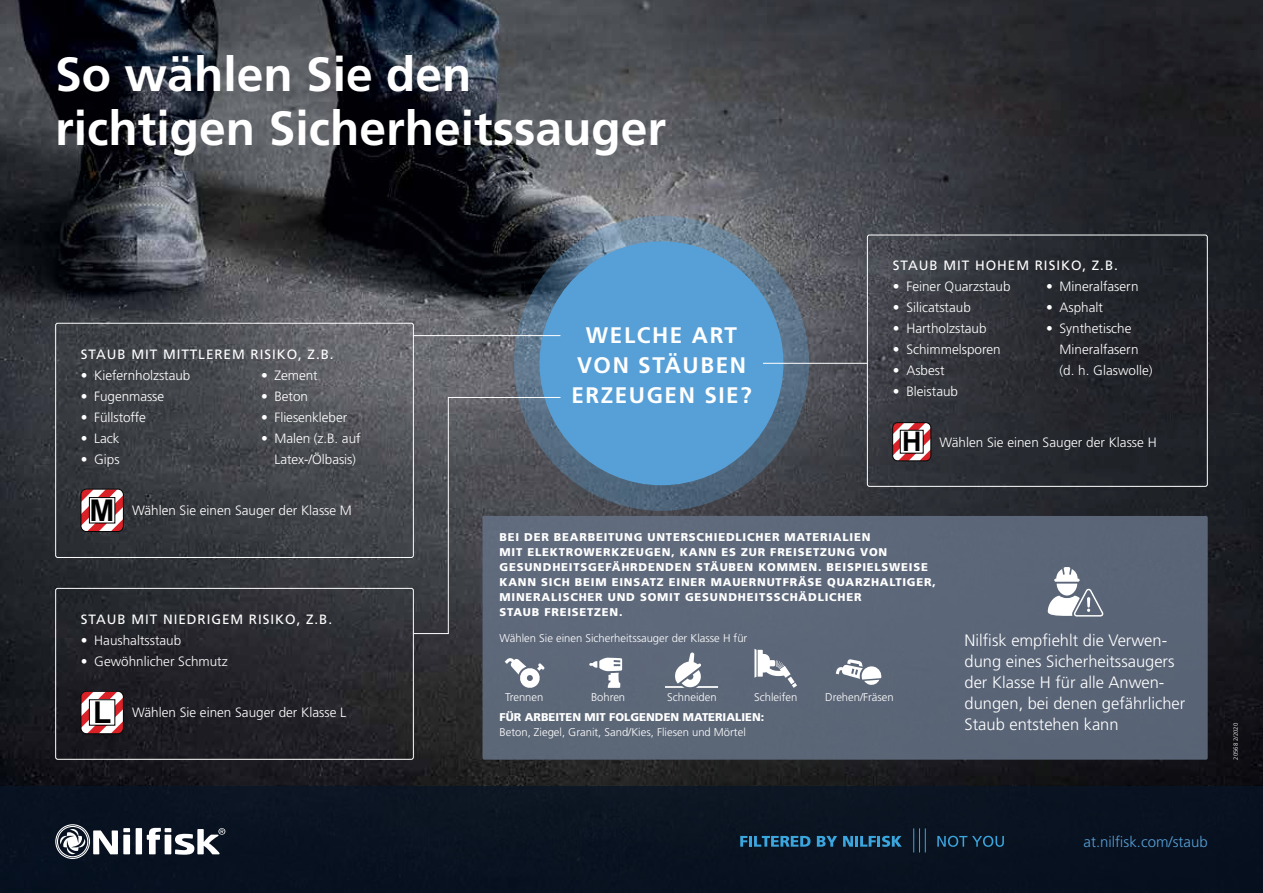
<style>
.page{position:relative;width:1263px;height:893px;background:#fff}
.page>*{position:absolute;margin:0;border:0;box-sizing:border-box;transform-origin:0 0}
.t1{font:700 48px/54px "Frutiger LT Std";color:#fff}
.t2{font:700 22.5px/30px "Frutiger LT Std";letter-spacing:.07em;color:#fff;text-align:center}
.t3{font:300 16.5px/21px "Frutiger LT Std";color:#fff}
.t4{font:300 15px "Frutiger LT Std";color:#57a0d7}
.t5{font:300 13.5px/21px "Frutiger LT Std";color:#fff}
.t6{font:13.5px "Frutiger LT Std";letter-spacing:.07em;color:#fff}
.t7{font:900 11.25px/15px "Frutiger LT Std";letter-spacing:.07em;color:#fff}
.t8{font:300 11.25px "Frutiger LT Std";color:#fff}
.t9{font:900 11.25px "Frutiger LT Std";color:#fff}
.t10{font:300 6px "Frutiger LT Std";color:#fff}
.s1{font-family:"Arial";font-weight:700;font-size:30px;color:#000}
.s2{font-family:"Arial";font-weight:700;font-size:27px;color:#000}
</style>
<div class="page">
<img style="left:0;top:0;width:639px;height:787px">
<svg style="left:639px;top:0;width:624px;height:787px;background:#32343a"></svg>
<div style="left:0;top:787px;width:1263px;height:106px;background:#081527"></div>
<div style="left:539px;top:241px;width:244px;height:244px;background:#57a0d7;border-radius:50%"></div>
<div style="left:514px;top:216px;width:295px;height:295px;border:26px solid #57a0d7;border-radius:50%"></div>
<div style="left:482px;top:516px;width:726px;height:244px;background:#5b6678;border-radius:2px"></div>
<hr style="left:413px;top:335px;width:147px;height:1px;background:#fff">
<hr style="left:763px;top:363px;width:104px;height:1px;background:#fff">
<svg style="left:505px;top:658px;width:40px;height:30px"></svg>
<svg style="left:589px;top:658px;width:33px;height:30px"></svg>
<svg style="left:836px;top:659px;width:46px;height:26px"></svg>
<svg style="left:665px;top:652px;width:53px;height:36px"></svg>
<div style="left:867px;top:235px;width:341px;height:252px;border:1px solid #fff;border-radius:2px"></div>
<svg style="left:893px;top:423px;width:38px;height:38px"></svg>
<div style="left:892px;top:422px;width:39px;height:39px;border:1px solid #000;border-radius:5px"></div>
<div style="left:900px;top:430px;width:23px;height:23px;background:#fff"></div>
<div style="left:55px;top:588px;width:359px;height:172px;border:1px solid #fff;border-radius:2px"></div>
<svg style="left:413px;top:397px;width:148px;height:237px"></svg>
<div style="left:55px;top:323px;width:359px;height:235px;border:1px solid #fff;border-radius:2px"></div>
<svg style="left:81px;top:489px;width:42px;height:43px"></svg>
<div style="left:81px;top:489px;width:43px;height:43px;border:1px solid #000;border-radius:6px"></div>
<div style="left:89px;top:498px;width:26px;height:25px;background:#fff"></div>
<div style="left:89px;top:497px;width:26px;height:26px;border:1px solid #000"></div>
<svg style="left:81px;top:691px;width:42px;height:43px"></svg>
<div style="left:81px;top:691px;width:43px;height:43px;border:1px solid #000;border-radius:6px"></div>
<div style="left:89px;top:700px;width:26px;height:25px;background:#fff"></div>
<svg style="left:1048px;top:567px;width:55px;height:50px"></svg>
<div style="left:136px;top:828px;width:6px;height:26px;background:#fff"></div>
<svg style="left:147px;top:828px;width:78px;height:27px"></svg>
<svg style="left:55px;top:824px;width:75px;height:35px"></svg>
<svg style="left:913px;top:829px;width:13px;height:23px"></svg>
<svg style="left:740px;top:836px;width:70px;height:11px"></svg>
<svg style="left:817px;top:836px;width:20px;height:11px"></svg>
<svg style="left:843px;top:836px;width:59px;height:11px"></svg>
<svg style="left:937px;top:836px;width:67px;height:11px"></svg>
<svg style="left:754px;top:649px;width:43px;height:39px"></svg>
<h1 class="t1" style="left:55px;top:48px;width:612px">So wählen Sie den richtigen Sicherheitssauger</h1>
<p class="t6" style="left:81px;top:346px;width:254px">STAUB MIT MITTLEREM RISIKO, Z.B.</p>
<p class="t5" style="left:81px;top:365px;width:111px">• Kiefernholzstaub</p>
<p class="t5" style="left:81px;top:386px;width:85px">• Fugenmasse</p>
<p class="t5" style="left:81px;top:407px;width:67px">• Füllstoffe</p>
<p class="t5" style="left:81px;top:428px;width:40px">• Lack</p>
<p class="t5" style="left:81px;top:449px;width:40px">• Gips</p>
<p class="t5" style="left:90px;top:500px;width:264px"><span class="s1">M</span> Wählen Sie einen Sauger der Klasse M</p>
<p class="t5" style="left:261px;top:365px;width:58px">• Zement</p>
<p class="t5" style="left:261px;top:386px;width:48px">• Beton</p>
<p class="t5" style="left:261px;top:407px;width:88px">• Fliesenkleber</p>
<p class="t5" style="left:274px;top:428px;width:88px;text-indent:-14px">• Malen (z.B. auf<br>Latex-/Ölbasis)</p>
<p class="t6" style="left:81px;top:611px;width:253px">STAUB MIT NIEDRIGEM RISIKO, Z.B.</p>
<p class="t5" style="left:81px;top:630px;width:102px">• Haushaltsstaub</p>
<p class="t5" style="left:81px;top:651px;width:149px">• Gewöhnlicher Schmutz</p>
<p class="t5" style="left:93px;top:702px;width:254px"><span class="s1">L</span> Wählen Sie einen Sauger der Klasse L</p>
<h2 class="t2" style="left:571px;top:321px;width:182px">WELCHE ART<br>VON STÄUBEN<br>ERZEUGEN SIE?</h2>
<p class="t6" style="left:893px;top:258px;width:227px">STAUB MIT HOHEM RISIKO, Z.B.</p>
<p class="t5" style="left:893px;top:276px;width:119px">• Feiner Quarzstaub</p>
<p class="t5" style="left:893px;top:297px;width:79px">• Silicatstaub</p>
<p class="t5" style="left:893px;top:318px;width:95px">• Hartholzstaub</p>
<p class="t5" style="left:893px;top:339px;width:109px">• Schimmelsporen</p>
<p class="t5" style="left:893px;top:360px;width:53px">• Asbest</p>
<p class="t5" style="left:893px;top:381px;width:67px">• Bleistaub</p>
<p class="t5" style="left:1046px;top:276px;width:94px">• Mineralfasern</p>
<p class="t5" style="left:1046px;top:297px;width:59px">• Asphalt</p>
<p class="t5" style="left:1059px;top:318px;width:95px;text-indent:-14px">• Synthetische<br>Mineralfasern (d. h. Glaswolle)</p>
<p class="t5" style="left:902px;top:432px;width:256px"><span class="s2">H</span> Wählen Sie einen Sauger der Klasse H</p>
<p class="t7" style="left:499px;top:530px;width:438px">BEI DER BEARBEITUNG UNTERSCHIEDLICHER MATERIALIEN<br>MIT ELEKTROWERKZEUGEN, KANN ES ZUR FREISETZUNG VON GESUNDHEITSGEFÄHRDENDEN STÄUBEN KOMMEN. BEISPIELSWEISE KANN SICH BEIM EINSATZ EINER MAUERNUTFRÄSE QUARZHALTIGER, MINERALISCHER UND SOMIT GESUNDHEITSSCHÄDLICHER<br>STAUB FREISETZEN.</p>
<p class="t8" style="left:499px;top:632px;width:249px">Wählen Sie einen Sicherheitssauger der Klasse H für</p>
<p class="t8" style="left:505px;top:691px;width:40px">Trennen</p>
<p class="t8" style="left:591px;top:691px;width:36px">Bohren</p>
<p class="t8" style="left:667px;top:691px;width:51px">Schneiden</p>
<p class="t8" style="left:754px;top:691px;width:45px">Schleifen</p>
<p class="t8" style="left:825px;top:691px;width:70px">Drehen/Fräsen</p>
<p class="t9" style="left:499px;top:710px;width:266px">FÜR ARBEITEN MIT FOLGENDEN MATERIALIEN:</p>
<p class="t8" style="left:499px;top:726px;width:248px">Beton, Ziegel, Granit, Sand/Kies, Fliesen und Mörtel</p>
<p class="t3" style="left:964px;top:630px;width:222px">Nilfisk empfiehlt die Verwen&shy;dung eines Sicherheitssaugers der Klasse H für alle Anwen&shy;dungen, bei denen gefährlicher<br>Staub entstehen kann</p>
<p class="t10" style="left:1232px;top:760px;width:38px;rotate:-90deg">20568 2/2020</p>
<p class="t4" style="left:1083px;top:833px;width:126px">at.nilfisk.com/staub</p>
</div>
